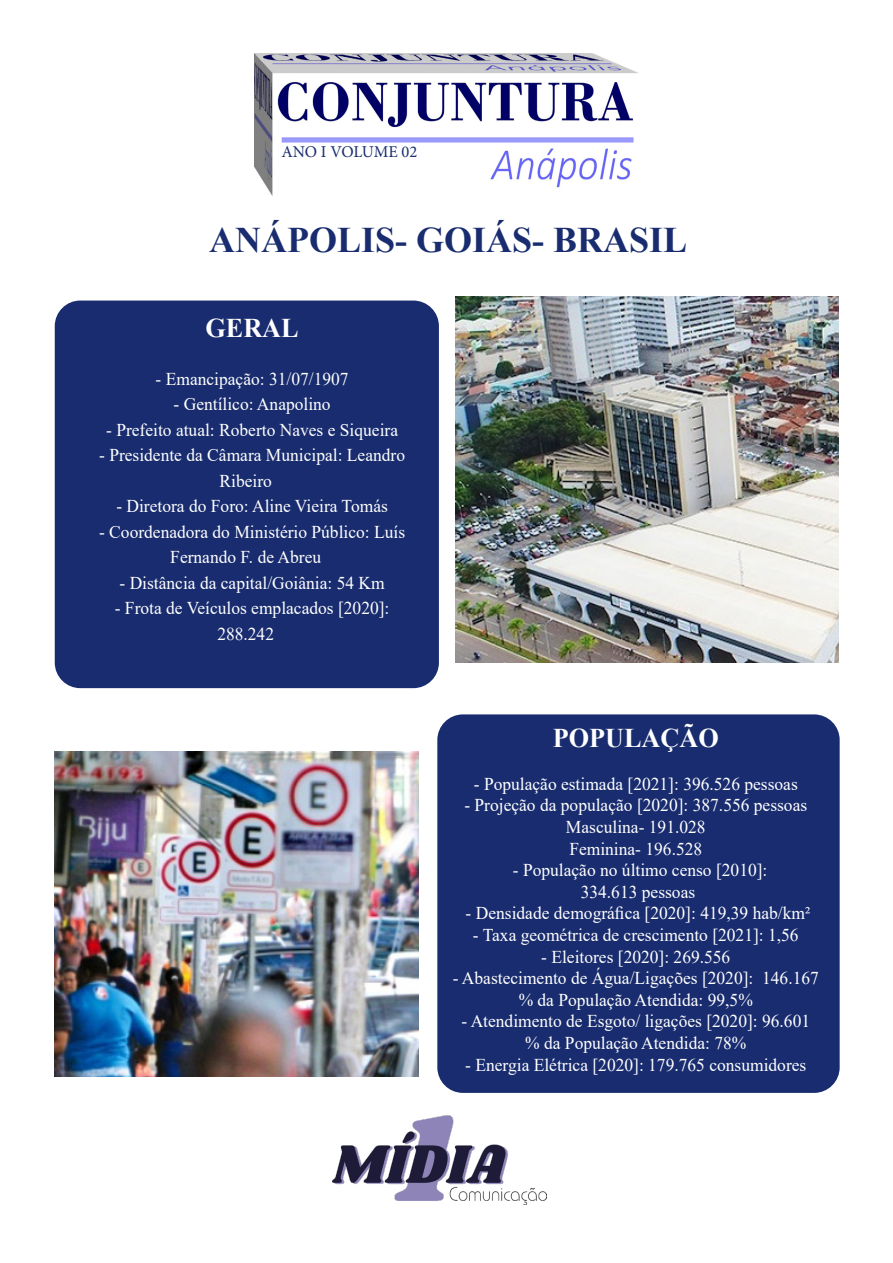
<style>
.page{position:relative;width:893px;height:1263px;background:#fff}
.page>*{position:absolute;margin:0;border:0;box-sizing:border-box;transform-origin:0 0}
.t1{font:700 36px "Times New Roman";color:#182c6f}
.t2{font:700 27px "Times New Roman";color:#fff}
.t3{font:18px/25.5px "Times New Roman";color:#fff}
.t4{font:16.5px "Minion Pro";letter-spacing:-.01em;color:#182c6f}
</style>
<div class="page">
<img style="left:255px;top:53px;width:383px;height:142px">
<img style="left:332px;top:1116px;width:215px;height:89px">
<img style="left:455px;top:297px;width:384px;height:366px">
<img style="left:54px;top:752px;width:365px;height:325px">
<div style="left:55px;top:301px;width:384px;height:387px;background:#182c6f;border-radius:26px"></div>
<div style="left:437px;top:714px;width:403px;height:379px;background:#182c6f;border-radius:26px"></div>
<p class="t4" style="left:281px;top:141px;width:138px">ANO I VOLUME 02</p>
<p class="t1" style="left:209px;top:214px;width:480px">ANÁPOLIS- GOIÁS- BRASIL</p>
<p class="t2" style="left:206px;top:309px;width:95px">GERAL</p>
<p class="t3" style="left:156px;top:365px;width:195px">- Emancipação: 31/07/1907</p>
<p class="t3" style="left:174px;top:391px;width:159px">- Gentílico: Anapolino</p>
<p class="t3" style="left:106px;top:416px;width:293px">- Prefeito atual: Roberto Naves e Siqueira</p>
<p class="t3" style="left:220px;top:442px;width:187px;text-indent:-120px">- Presidente da Câmara Municipal: Leandro<br>Ribeiro</p>
<p class="t3" style="left:116px;top:493px;width:273px">- Diretora do Foro: Aline Vieira Tomás</p>
<p class="t3" style="left:170px;top:518px;width:236px;text-indent:-71px">- Coordenadora do Ministério Público: Luís<br>Fernando F. de Abreu</p>
<p class="t3" style="left:120px;top:569px;width:267px">- Distância da capital/Goiânia: 54 Km</p>
<p class="t3" style="left:217px;top:595px;width:174px;text-indent:-103px">- Frota de Veículos emplacados [2020]:<br>288.242</p>
<p class="t2" style="left:553px;top:718px;width:167px">POPULAÇÃO</p>
<p class="t3" style="left:474px;top:770px;width:325px">- População estimada [2021]: 396.526 pessoas</p>
<p class="t3" style="left:464px;top:792px;width:344px">- Projeção da população [2020]: 387.556 pessoas</p>
<p class="t3" style="left:566px;top:813px;width:141px">Masculina- 191.028</p>
<p class="t3" style="left:569px;top:835px;width:134px">Feminina- 196.528</p>
<p class="t3" style="left:513px;top:857px;width:256px">- População no último censo [2010]:</p>
<p class="t3" style="left:581px;top:878px;width:116px">334.613 pessoas</p>
<p class="t3" style="left:466px;top:900px;width:346px">- Densidade demográfica [2020]: 419,39 hab/km²</p>
<p class="t3" style="left:473px;top:921px;width:327px">- Taxa geométrica de crescimento [2021]: 1,56</p>
<p class="t3" style="left:541px;top:943px;width:191px">- Eleitores [2020]: 269.556</p>
<p class="t3" style="left:453px;top:965px;width:368px">- Abastecimento de Água/Ligações [2020]: 146.167</p>
<p class="t3" style="left:519px;top:986px;width:236px">% da População Atendida: 99,5%</p>
<p class="t3" style="left:461px;top:1008px;width:350px">- Atendimento de Esgoto/ ligações [2020]: 96.601</p>
<p class="t3" style="left:525px;top:1029px;width:223px">% da População Atendida: 78%</p>
<p class="t3" style="left:465px;top:1051px;width:343px">- Energia Elétrica [2020]: 179.765 consumidores</p>
</div>
